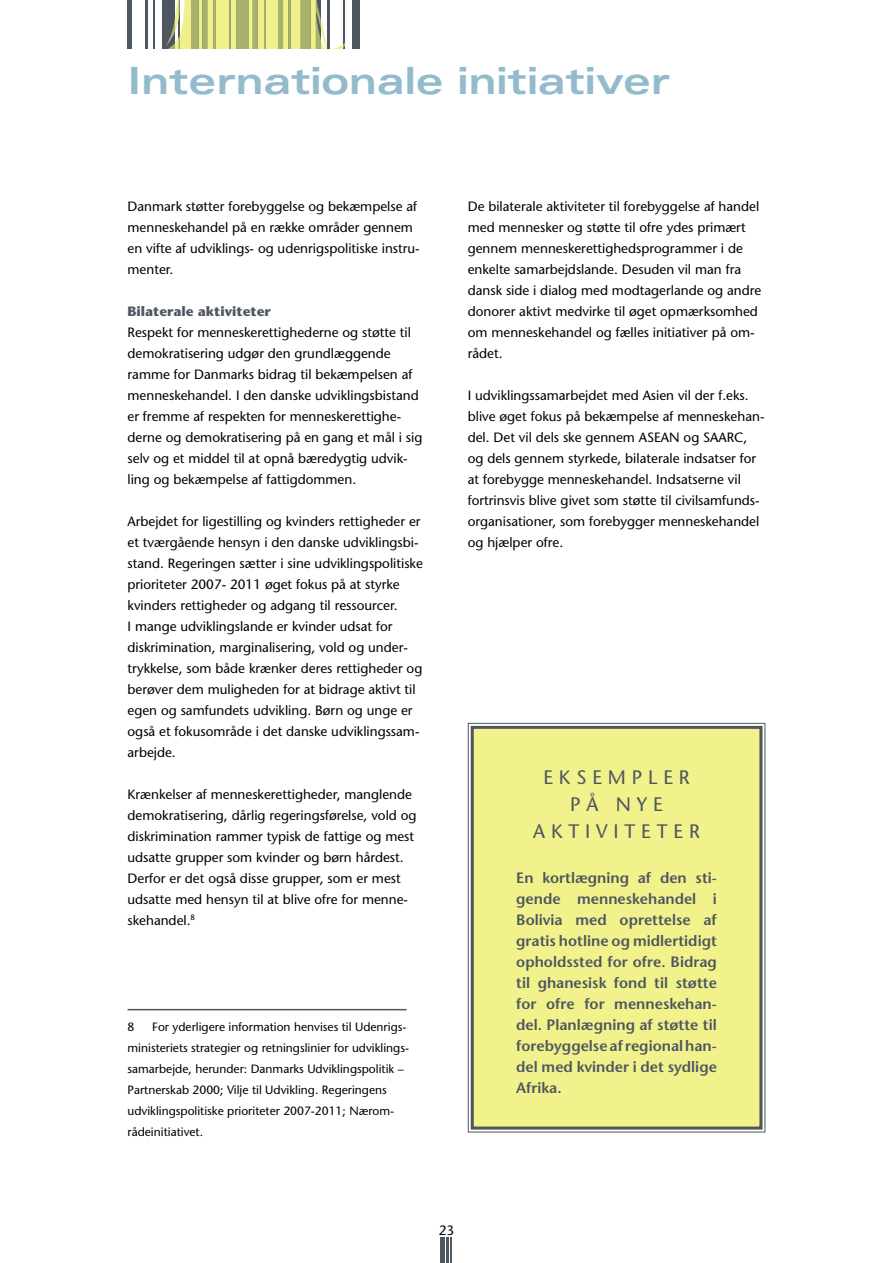
<style>
.page{position:relative;width:893px;height:1263px;background:#fff}
.page>*{position:absolute;margin:0;border:0;box-sizing:border-box;transform-origin:0 0}
.t1{font:700 expanded 37.5px "Univers";color:#93bbcc}
.t2{font:19.5px "Stone Sans";color:#4e5760}
.t3{font:600 15px/21px "Stone Sans";color:#4e5760;text-align:justify}
.t4{font:13.5px/21px "Stone Sans";color:#000}
.t5{font:700 13.5px "Stone Sans";color:#4e5760}
.t6{font:12px/21px "Stone Sans";color:#000}
</style>
<div class="page">
<hr style="left:441px;top:1237px;width:4px;height:26px;background:#4e5760">
<svg style="left:451px;top:1237px;width:1px;height:26px"></svg>
<hr style="left:446px;top:1237px;width:2px;height:26px;background:#4e5760">
<hr style="left:128px;top:1009px;width:278px;height:1px;background:#4e5760">
<svg style="left:128px;top:0;width:232px;height:49px"></svg>
<div style="left:467px;top:722px;width:299px;height:411px;background:#f1f28b"></div>
<div style="left:471px;top:726px;width:291px;height:403px;border:3px solid #4e5760"></div>
<h1 class="t1" style="left:128px;top:59px;width:544px">Internationale initiativer</h1>
<p class="t4" style="left:128px;top:195px;width:294px">Danmark støtter forebyggelse og bekæmpelse af menneskehandel på en række områder gennem en vifte af udviklings- og udenrigspolitiske instru&shy;menter.</p>
<p class="t5" style="left:128px;top:303px;width:145px">Bilaterale aktiviteter</p>
<p class="t4" style="left:128px;top:321px;width:296px">Respekt for menneskerettighederne og støtte til demokratisering udgør den grundlæggende ramme for Danmarks bidrag til bekæmpelsen af menneskehandel. I den danske udviklingsbistand er fremme af respekten for menneskerettighe&shy;derne og demokratisering på en gang et mål i sig selv og et middel til at opnå bæredygtig udvik&shy;ling og bekæmpelse af fattigdommen.</p>
<p class="t4" style="left:128px;top:510px;width:297px">Arbejdet for ligestilling og kvinders rettigheder er et tværgående hensyn i den danske udviklingsbi&shy;stand. Regeringen sætter i sine udviklingspolitiske prioriteter 2007- 2011 øget fokus på at styrke kvinders rettigheder og adgang til ressourcer.<br>I mange udviklingslande er kvinder udsat for diskrimination, marginalisering, vold og under&shy;trykkelse, som både krænker deres rettigheder og berøver dem muligheden for at bidrage aktivt til egen og samfundets udvikling. Børn og unge er også et fokusområde i det danske udviklingssam&shy;arbejde.</p>
<p class="t4" style="left:128px;top:783px;width:291px">Krænkelser af menneskerettigheder, manglende demokratisering, dårlig regeringsførelse, vold og diskrimination rammer typisk de fattige og mest udsatte grupper som kvinder og børn hårdest.<br>Derfor er det også disse grupper, som er mest udsatte med hensyn til at blive ofre for menne&shy;skehandel.</p>
<p class="t6" style="left:128px;top:1016px;width:282px;text-indent:25px">For yderligere information henvises til Udenrigs&shy;ministeriets strategier og retningslinier for udviklings&shy;samarbejde, herunder: Danmarks Udviklingspolitik – Partnerskab 2000; Vilje til Udvikling. Regeringens udviklingspolitiske prioriteter 2007-2011; Nærom&shy;rådeinitiativet.</p>
<p class="t4" style="left:468px;top:195px;width:295px">De bilaterale aktiviteter til forebyggelse af handel med mennesker og støtte til ofre ydes primært gennem menneskerettighedsprogrammer i de enkelte samarbejdslande. Desuden vil man fra dansk side i dialog med modtagerlande og andre donorer aktivt medvirke til øget opmærksomhed om menneskehandel og fælles initiativer på om&shy;rådet.</p>
<p class="t4" style="left:468px;top:384px;width:298px">I udviklingssamarbejdet med Asien vil der f.eks. blive øget fokus på bekæmpelse af menneskehan&shy;del. Det vil dels ske gennem ASEAN og SAARC, og dels gennem styrkede, bilaterale indsatser for at forebygge menneskehandel. Indsatserne vil fortrinsvis blive givet som støtte til civilsamfunds&shy;organisationer, som forebygger menneskehandel og hjælper ofre.</p>
<h2 class="t2" style="left:543px;top:765px;width:33px">E ksempler</h2>
<h2 class="t2" style="left:570px;top:792px;width:92px">på nye</h2>
<h2 class="t2" style="left:533px;top:819px;width:17px">aktiviteter</h2>
<p class="t3" style="left:516px;top:867px;width:202px">En kortlægning af den sti&shy;gende menneskehandel i Bolivia med oprettelse af gratis hotline og midlertidigt opholdssted for ofre. Bidrag til ghanesisk fond til støtte for ofre for menneskehan&shy;del. Planlægning af støtte til forebyggelse af regional han&shy;del med kvinder i det sydlige Afrika.</p>
<p class="t4" style="left:439px;top:1220px;width:17px">23</p>
</div>
